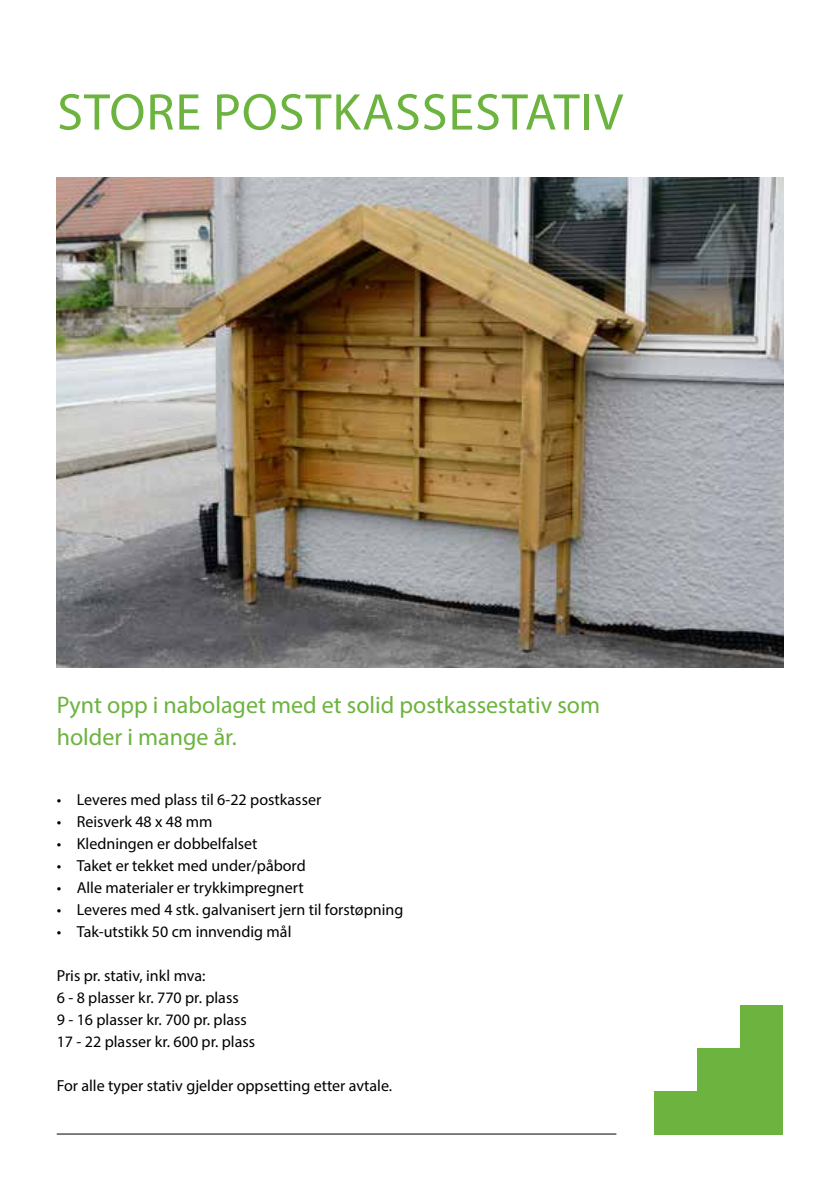
<style>
.page{position:relative;width:840px;height:1191px;background:#fff}
.page>*{position:absolute;margin:0;border:0;box-sizing:border-box;transform-origin:0 0}
.t1{font:52px "Myriad Pro";letter-spacing:.02em;color:#6cb33f}
.t2{font:24px/32px "Myriad Pro";color:#6cb33f}
.t3{font:16px/22px "Myriad Pro";color:#000}
</style>
<div class="page">
<hr style="left:57px;top:1133px;width:559px;height:1px;background:#000">
<img style="left:57px;top:177px;width:725px;height:491px">
<div style="left:654px;top:1091px;width:49px;height:43px;background:#6cb33f"></div>
<div style="left:696px;top:1091px;width:43px;height:43px;background:#6cb33f"></div>
<div style="left:696px;top:1048px;width:69px;height:47px;background:#6cb33f"></div>
<div style="left:727px;top:1091px;width:55px;height:43px;background:#6cb33f"></div>
<div style="left:739px;top:1039px;width:43px;height:56px;background:#6cb33f"></div>
<div style="left:739px;top:1005px;width:43px;height:43px;background:#6cb33f"></div>
<h1 class="t1" style="left:57px;top:80px;width:567px">Store postkass estativ</h1>
<h2 class="t2" style="left:57px;top:688px;width:544px">Pynt opp i nabolaget med et solid postkassestativ som holder i mange år.</h2>
<p class="t3" style="left:57px;top:788px;width:266px">• Leveres med plass til 6-22 postkasser</p>
<p class="t3" style="left:57px;top:810px;width:157px">• Reisverk 48 x 48 mm</p>
<p class="t3" style="left:57px;top:832px;width:202px">• Kledningen er dobbelfalset</p>
<p class="t3" style="left:57px;top:854px;width:250px">• Taket er tekket med under/påbord</p>
<p class="t3" style="left:57px;top:876px;width:248px">• Alle materialer er trykkimpregnert</p>
<p class="t3" style="left:57px;top:898px;width:348px">• Leveres med 4 stk. galvanisert jern til forstøpning</p>
<p class="t3" style="left:57px;top:920px;width:236px">• Tak-utstikk 50 cm innvendig mål</p>
<p class="t3" style="left:57px;top:964px;width:200px">Pris pr. stativ, inkl mva:<br>6 - 8 plasser kr. 770 pr. plass<br>9 - 16 plasser kr. 700 pr. plass<br>17 - 22 plasser kr. 600 pr. plass</p>
<p class="t3" style="left:57px;top:1074px;width:337px">For alle typer stativ gjelder oppsetting etter avtale.</p>
</div>
